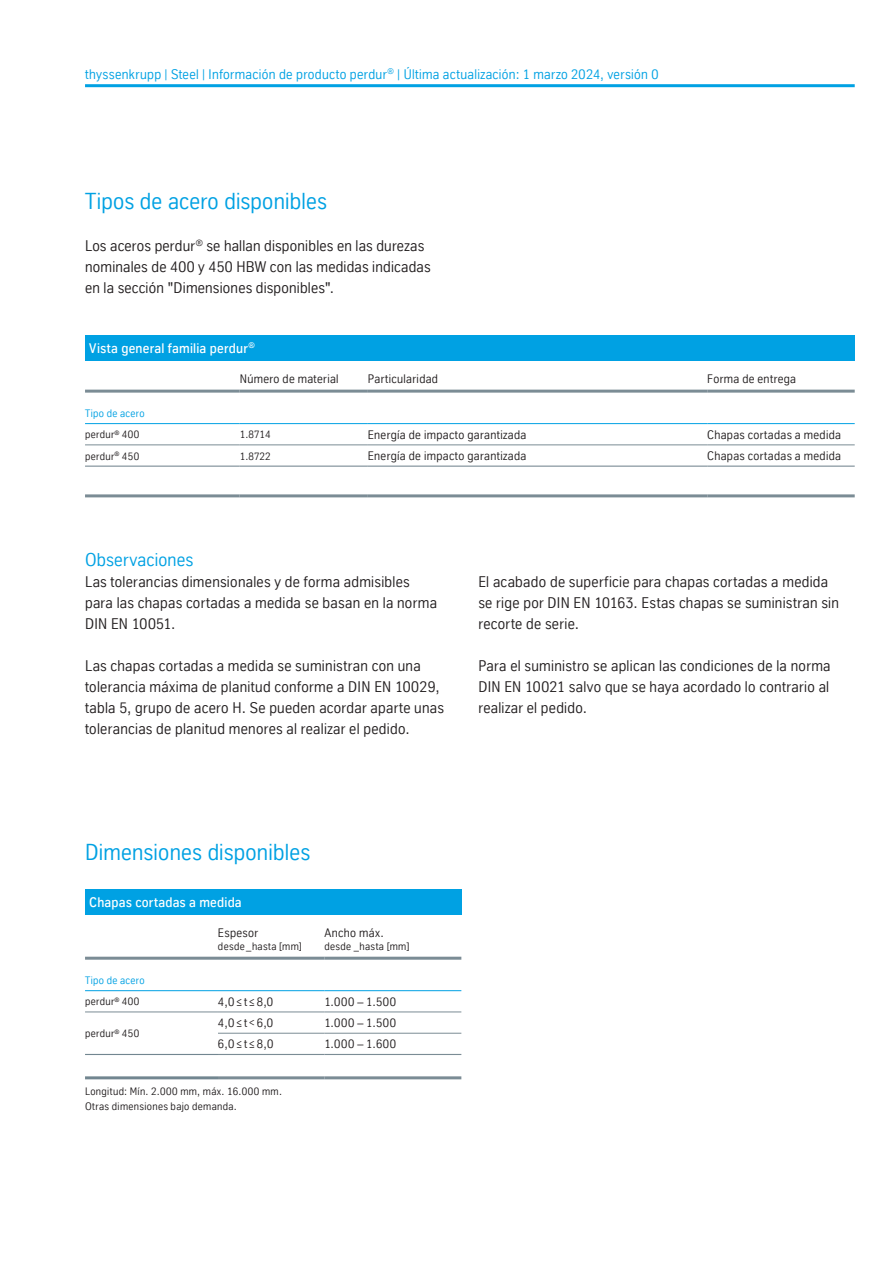
<style>
.page{position:relative;width:893px;height:1263px;background:#fff}
.page>*{position:absolute;margin:0;border:0;box-sizing:border-box;transform-origin:0 0}
.t1{font:22.5px "TK Type";color:#00a1e3}
.t2{font:18px "TK Type";letter-spacing:.005em;color:#00a1e3}
.t3{font:15px/21px "TK Type";letter-spacing:.01em;color:#231f20}
.t4{font:13.5px "TK Type";letter-spacing:.015em;color:#00a1e3}
.t5{font:500 13.5px "TK Type";letter-spacing:.015em;color:#fff}
.t6{font:12px "TK Type";letter-spacing:.02em;color:#231f20}
.t7{font:10.5px/15px "TK Type";letter-spacing:.025em;color:#231f20}
.t8{font:10.5px/21.1px "TK Type";letter-spacing:.03em;color:#00a1e3}
.s1{color:#231f20}
</style>
<div class="page">
<hr style="left:85px;top:84px;width:770px;height:3px;background:#00a1e3">
<div style="left:85px;top:335px;width:770px;height:25px;background:#00a1e3"></div>
<hr style="left:85px;top:494px;width:155px;height:3px;background:#7b8c95">
<hr style="left:240px;top:494px;width:128px;height:3px;background:#7b8c95">
<hr style="left:368px;top:494px;width:339px;height:3px;background:#7b8c95">
<hr style="left:707px;top:494px;width:148px;height:3px;background:#7b8c95">
<hr style="left:85px;top:423px;width:155px;height:1px;background:#00a1e3">
<hr style="left:240px;top:423px;width:128px;height:1px;background:#00a1e3">
<hr style="left:368px;top:423px;width:339px;height:1px;background:#00a1e3">
<hr style="left:707px;top:423px;width:148px;height:1px;background:#00a1e3">
<hr style="left:85px;top:444px;width:155px;height:1px;background:#7b8c95">
<hr style="left:240px;top:444px;width:128px;height:1px;background:#7b8c95">
<hr style="left:368px;top:444px;width:339px;height:1px;background:#7b8c95">
<hr style="left:707px;top:444px;width:148px;height:1px;background:#7b8c95">
<hr style="left:85px;top:466px;width:155px;height:1px;background:#7b8c95">
<hr style="left:240px;top:466px;width:128px;height:1px;background:#7b8c95">
<hr style="left:368px;top:466px;width:339px;height:1px;background:#7b8c95">
<hr style="left:707px;top:466px;width:148px;height:1px;background:#7b8c95">
<hr style="left:85px;top:390px;width:155px;height:3px;background:#7b8c95">
<hr style="left:240px;top:390px;width:128px;height:3px;background:#7b8c95">
<hr style="left:368px;top:390px;width:339px;height:3px;background:#7b8c95">
<hr style="left:707px;top:390px;width:148px;height:3px;background:#7b8c95">
<div style="left:85px;top:889px;width:376px;height:26px;background:#00a1e3"></div>
<hr style="left:218px;top:1011px;width:106px;height:1px;background:#7b8c95">
<hr style="left:324px;top:1011px;width:137px;height:1px;background:#7b8c95">
<hr style="left:85px;top:990px;width:133px;height:1px;background:#00a1e3">
<hr style="left:218px;top:990px;width:106px;height:1px;background:#00a1e3">
<hr style="left:324px;top:990px;width:137px;height:1px;background:#00a1e3">
<hr style="left:85px;top:957px;width:133px;height:3px;background:#7b8c95">
<hr style="left:218px;top:957px;width:106px;height:3px;background:#7b8c95">
<hr style="left:324px;top:957px;width:137px;height:3px;background:#7b8c95">
<hr style="left:85px;top:1011px;width:133px;height:1px;background:#7b8c95">
<hr style="left:218px;top:1076px;width:106px;height:3px;background:#7b8c95">
<hr style="left:324px;top:1076px;width:137px;height:3px;background:#7b8c95">
<hr style="left:85px;top:1076px;width:133px;height:3px;background:#728690">
<hr style="left:218px;top:1033px;width:106px;height:1px;background:#7b8c95">
<hr style="left:324px;top:1033px;width:137px;height:1px;background:#7b8c95">
<hr style="left:218px;top:1054px;width:106px;height:1px;background:#7b8c95">
<hr style="left:324px;top:1054px;width:137px;height:1px;background:#7b8c95">
<hr style="left:85px;top:1054px;width:133px;height:1px;background:#728690">
<p class="t4" style="left:85px;top:66px;width:575px">thyssenkrupp | Steel | Información de producto perdur<sup>®</sup> | Última actualización: 1 marzo 2024, versión 0</p>
<h1 class="t1" style="left:85px;top:188px;width:244px">Tipos de acero disponibles</h1>
<p class="t3" style="left:85px;top:235px;width:347px">Los aceros perdur<sup>®</sup> se hallan disponibles en las durezas nominales de 400 y 450 HBW con las medidas indicadas en la sección "Dimensiones disponibles".</p>
<p class="t5" style="left:89px;top:341px;width:167px">Vista general familia perdur<sup>®</sup></p>
<p class="t6" style="left:240px;top:372px;width:100px">Número de material</p>
<p class="t6" style="left:368px;top:372px;width:72px">Particularidad</p>
<p class="t6" style="left:707px;top:372px;width:90px">Forma de entrega</p>
<p class="t8" style="left:85px;top:403px;width:61px">Tipo de acero <span class="s1">perdur</span><sup>®</sup> <span class="s1">400</span></p>
<p class="t7" style="left:240px;top:427px;width:33px">1.8714</p>
<p class="t6" style="left:368px;top:428px;width:160px">Energía de impacto garantizada</p>
<p class="t6" style="left:707px;top:428px;width:135px">Chapas cortadas a medida</p>
<p class="t7" style="left:85px;top:448px;width:56px">perdur<sup>®</sup> 450</p>
<p class="t7" style="left:240px;top:448px;width:33px">1.8722</p>
<p class="t6" style="left:368px;top:449px;width:160px">Energía de impacto garantizada</p>
<p class="t6" style="left:707px;top:449px;width:135px">Chapas cortadas a medida</p>
<p class="t2" style="left:85px;top:550px;width:110px">Observaciones</p>
<p class="t3" style="left:85px;top:571px;width:354px">Las tolerancias dimensionales y de forma admisibles para las chapas cortadas a medida se basan en la norma<br>DIN EN 10051.</p>
<p class="t3" style="left:85px;top:655px;width:361px">Las chapas cortadas a medida se suministran con una tolerancia máxima de planitud conforme a DIN EN 10029, tabla 5, grupo de acero H. Se pueden acordar aparte unas tolerancias de planitud menores al realizar el pedido.</p>
<p class="t3" style="left:478px;top:571px;width:362px">El acabado de superficie para chapas cortadas a medida se rige por DIN EN 10163. Estas chapas se suministran sin recorte de serie.</p>
<p class="t3" style="left:478px;top:655px;width:354px;text-align:justify">Para el suministro se aplican las condiciones de la norma DIN EN 10021 salvo que se haya acordado lo contrario al realizar el pedido.</p>
<h1 class="t1" style="left:85px;top:839px;width:227px">Dimensiones disponibles</h1>
<p class="t5" style="left:89px;top:895px;width:154px">Chapas cortadas a medida</p>
<p class="t6" style="left:218px;top:926px;width:42px">Espesor</p>
<p class="t6" style="left:324px;top:926px;width:61px">Ancho máx.</p>
<p class="t7" style="left:218px;top:938px;width:86px">desde_hasta [mm]</p>
<p class="t7" style="left:324px;top:938px;width:87px">desde _hasta [mm]</p>
<p class="t8" style="left:85px;top:970px;width:61px">Tipo de acero <span class="s1">perdur</span><sup>®</sup> <span class="s1">400</span></p>
<p class="t6" style="left:218px;top:995px;width:57px">4,0 ≤ t ≤ 8,0</p>
<p class="t6" style="left:324px;top:995px;width:73px">1.000 – 1.500</p>
<p class="t6" style="left:218px;top:1016px;width:57px">4,0 ≤ t &lt; 6,0</p>
<p class="t6" style="left:324px;top:1016px;width:73px">1.000 – 1.500</p>
<p class="t6" style="left:218px;top:1037px;width:57px">6,0 ≤ t ≤ 8,0</p>
<p class="t6" style="left:324px;top:1037px;width:73px">1.000 – 1.600</p>
<p class="t7" style="left:85px;top:1083px;width:198px">Longitud: Mín. 2.000 mm, máx. 16.000 mm.<br>Otras dimensiones bajo demanda.</p>
<p class="t7" style="left:85px;top:1026px;width:56px">perdur<sup>®</sup> 450</p>
</div>
